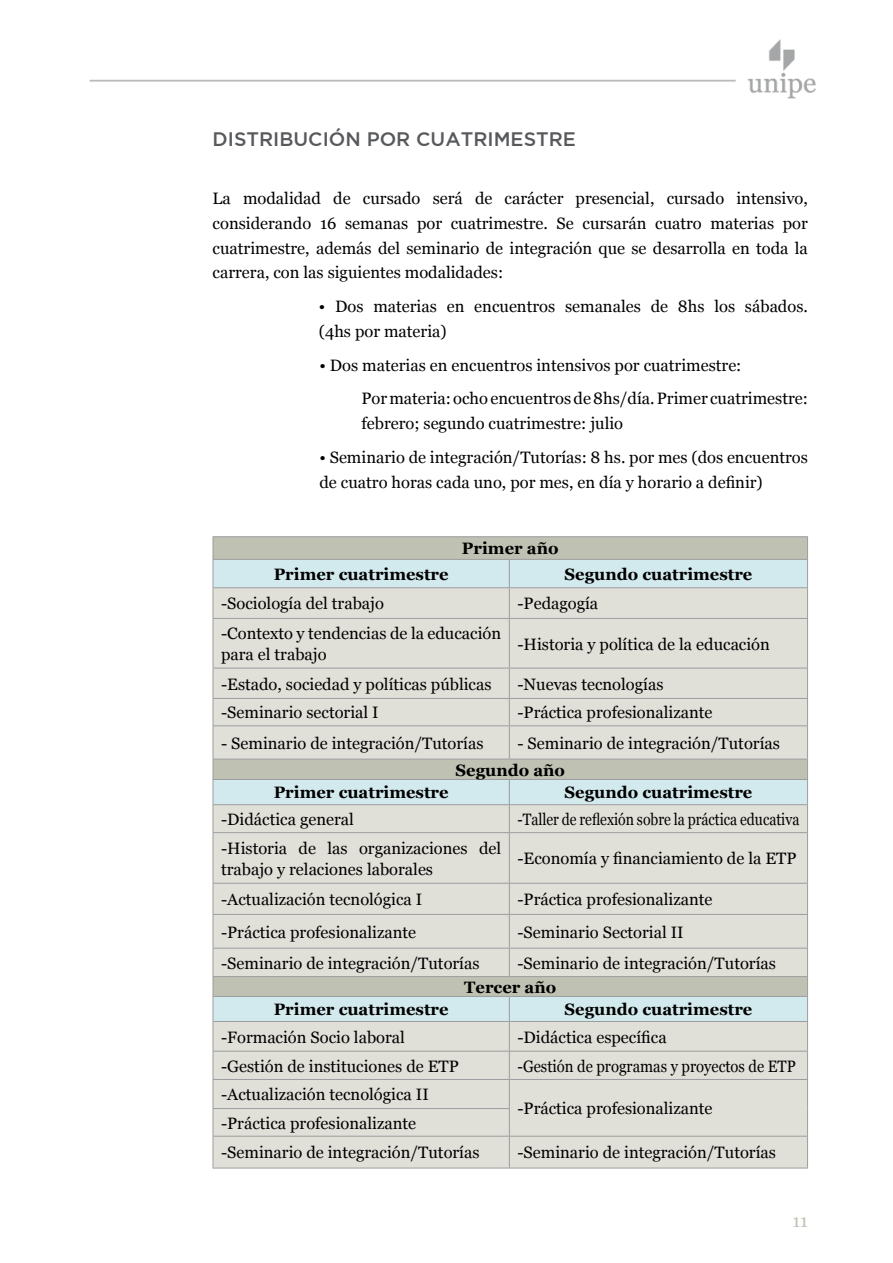
<style>
.page{position:relative;width:893px;height:1263px;background:#fff}
.page>*{position:absolute;margin:0;border:0;box-sizing:border-box;transform-origin:0 0}
.t1{font:500 19.5px "Gotham";color:#57595c}
.t2{font:18px "Georgia";color:#bfc1b2}
.t3{font:16.5px/24.8px "Georgia";color:#000}
.t4{font:700 16.5px "Georgia";color:#000}
.t5{font:16.5px "Georgia";color:#000;scale:.85 1}
.t6{font:16.5px "Georgia";color:#000;scale:.9 1}
</style>
<div class="page">
<div style="left:214px;top:537px;width:593px;height:22px;background:#bfc1b2"></div>
<div style="left:214px;top:560px;width:593px;height:27px;background:#d2e9ed"></div>
<svg style="left:214px;top:588px;width:593px;height:580px;background:#dcddd6"></svg>
<hr style="left:213px;top:536px;width:296px;height:1px;background:#9c9d9f">
<hr style="left:509px;top:536px;width:299px;height:1px;background:#9c9d9f">
<hr style="left:213px;top:559px;width:296px;height:1px;background:#9c9d9f">
<svg style="left:213px;top:537px;width:1px;height:50px"></svg>
<hr style="left:509px;top:559px;width:299px;height:1px;background:#9c9d9f">
<svg style="left:509px;top:560px;width:1px;height:27px"></svg>
<svg style="left:807px;top:537px;width:1px;height:50px"></svg>
<hr style="left:213px;top:587px;width:296px;height:1px;background:#9c9d9f">
<hr style="left:213px;top:588px;width:1px;height:30px;background:#9c9d9f">
<hr style="left:509px;top:587px;width:299px;height:1px;background:#9c9d9f">
<hr style="left:509px;top:588px;width:1px;height:30px;background:#9c9d9f">
<hr style="left:807px;top:588px;width:1px;height:30px;background:#9c9d9f">
<hr style="left:213px;top:618px;width:296px;height:1px;background:#9c9d9f">
<hr style="left:213px;top:619px;width:1px;height:49px;background:#9c9d9f">
<hr style="left:509px;top:618px;width:299px;height:1px;background:#9c9d9f">
<hr style="left:509px;top:619px;width:1px;height:49px;background:#9c9d9f">
<hr style="left:807px;top:619px;width:1px;height:49px;background:#9c9d9f">
<hr style="left:213px;top:668px;width:296px;height:1px;background:#9c9d9f">
<hr style="left:213px;top:668px;width:1px;height:30px;background:#9c9d9f">
<hr style="left:509px;top:668px;width:299px;height:1px;background:#9c9d9f">
<hr style="left:509px;top:668px;width:1px;height:30px;background:#9c9d9f">
<hr style="left:807px;top:668px;width:1px;height:30px;background:#9c9d9f">
<hr style="left:213px;top:698px;width:296px;height:1px;background:#9c9d9f">
<svg style="left:213px;top:699px;width:1px;height:26px"></svg>
<hr style="left:509px;top:698px;width:299px;height:1px;background:#9c9d9f">
<svg style="left:509px;top:699px;width:1px;height:26px"></svg>
<svg style="left:807px;top:699px;width:1px;height:26px"></svg>
<hr style="left:213px;top:725px;width:296px;height:1px;background:#9c9d9f">
<hr style="left:213px;top:726px;width:1px;height:33px;background:#9c9d9f">
<hr style="left:509px;top:725px;width:299px;height:1px;background:#9c9d9f">
<hr style="left:509px;top:726px;width:1px;height:33px;background:#9c9d9f">
<hr style="left:807px;top:726px;width:1px;height:33px;background:#9c9d9f">
<hr style="left:213px;top:759px;width:296px;height:1px;background:#9c9d9f">
<hr style="left:509px;top:759px;width:299px;height:1px;background:#9c9d9f">
<hr style="left:213px;top:779px;width:296px;height:1px;background:#9c9d9f">
<hr style="left:509px;top:779px;width:299px;height:1px;background:#9c9d9f">
<hr style="left:213px;top:804px;width:296px;height:1px;background:#9c9d9f">
<svg style="left:213px;top:759px;width:1px;height:73px"></svg>
<hr style="left:509px;top:804px;width:299px;height:1px;background:#9c9d9f">
<svg style="left:509px;top:780px;width:1px;height:52px"></svg>
<svg style="left:807px;top:759px;width:1px;height:73px"></svg>
<hr style="left:213px;top:832px;width:296px;height:1px;background:#9c9d9f">
<hr style="left:213px;top:833px;width:1px;height:50px;background:#9c9d9f">
<hr style="left:509px;top:832px;width:299px;height:1px;background:#9c9d9f">
<hr style="left:509px;top:833px;width:1px;height:50px;background:#9c9d9f">
<hr style="left:807px;top:833px;width:1px;height:50px;background:#9c9d9f">
<hr style="left:213px;top:883px;width:296px;height:1px;background:#9c9d9f">
<hr style="left:213px;top:884px;width:1px;height:30px;background:#9c9d9f">
<hr style="left:509px;top:883px;width:299px;height:1px;background:#9c9d9f">
<hr style="left:509px;top:884px;width:1px;height:30px;background:#9c9d9f">
<hr style="left:807px;top:884px;width:1px;height:30px;background:#9c9d9f">
<hr style="left:213px;top:914px;width:296px;height:1px;background:#9c9d9f">
<hr style="left:213px;top:915px;width:1px;height:33px;background:#9c9d9f">
<hr style="left:509px;top:914px;width:299px;height:1px;background:#9c9d9f">
<hr style="left:509px;top:915px;width:1px;height:33px;background:#9c9d9f">
<hr style="left:807px;top:915px;width:1px;height:33px;background:#9c9d9f">
<hr style="left:213px;top:948px;width:296px;height:1px;background:#9c9d9f">
<hr style="left:509px;top:948px;width:299px;height:1px;background:#9c9d9f">
<svg style="left:509px;top:948px;width:1px;height:28px"></svg>
<hr style="left:213px;top:976px;width:296px;height:1px;background:#9c9d9f">
<hr style="left:509px;top:976px;width:299px;height:1px;background:#9c9d9f">
<hr style="left:213px;top:996px;width:296px;height:1px;background:#9c9d9f">
<hr style="left:509px;top:996px;width:299px;height:1px;background:#9c9d9f">
<hr style="left:213px;top:1021px;width:296px;height:1px;background:#9c9d9f">
<hr style="left:509px;top:1021px;width:299px;height:1px;background:#9c9d9f">
<hr style="left:213px;top:1051px;width:296px;height:1px;background:#9c9d9f">
<hr style="left:509px;top:1051px;width:299px;height:1px;background:#9c9d9f">
<hr style="left:213px;top:1079px;width:296px;height:1px;background:#9c9d9f">
<hr style="left:509px;top:1079px;width:299px;height:1px;background:#9c9d9f">
<svg style="left:807px;top:948px;width:1px;height:188px"></svg>
<hr style="left:213px;top:1108px;width:297px;height:1px;background:#9c9d9f">
<svg style="left:213px;top:948px;width:1px;height:188px"></svg>
<svg style="left:509px;top:997px;width:1px;height:139px"></svg>
<hr style="left:213px;top:1136px;width:296px;height:1px;background:#9c9d9f">
<hr style="left:213px;top:1136px;width:1px;height:32px;background:#9c9d9f">
<hr style="left:509px;top:1136px;width:299px;height:1px;background:#9c9d9f">
<hr style="left:509px;top:1136px;width:1px;height:32px;background:#9c9d9f">
<hr style="left:807px;top:1136px;width:1px;height:32px;background:#9c9d9f">
<hr style="left:213px;top:1168px;width:296px;height:1px;background:#9c9d9f">
<hr style="left:509px;top:1168px;width:299px;height:1px;background:#9c9d9f">
<img style="left:89px;top:39px;width:727px;height:60px">
<p class="t1" style="left:213px;top:128px;width:365px">DISTRIBUCIÓN POR CUATRIMESTRE</p>
<p class="t3" style="left:213px;top:186px;width:597px;text-align:justify">La modalidad de cursado será de carácter presencial, cursado intensivo, considerando 16 semanas por cuatrimestre. Se cursarán cuatro materias por cuatrimestre, además del seminario de integración que se desarrolla en toda la carrera, con las siguientes modalidades:</p>
<p class="t3" style="left:319px;top:294px;width:491px">• Dos materias en encuentros semanales de 8hs los sábados. (4hs por materia)</p>
<p class="t3" style="left:361px;top:348px;width:448px;line-height:33.8px;text-indent:-42px">• Dos materias en encuentros intensivos por cuatrimestre:<br>Por materia: ocho encuentros de 8hs/día. Primer cuatrimestre:</p>
<p class="t3" style="left:361px;top:411px;width:263px">febrero; segundo cuatrimestre: julio</p>
<p class="t3" style="left:319px;top:445px;width:490px">• Seminario de integración/Tutorías: 8 hs. por mes (dos encuentros de cuatro horas cada uno, por mes, en día y horario a definir)</p>
<p class="t4" style="left:462px;top:538px;width:98px">Primer año</p>
<p class="t4" style="left:274px;top:563px;width:176px">Primer cuatrimestre</p>
<p class="t4" style="left:565px;top:563px;width:189px">Segundo cuatrimestre</p>
<p class="t3" style="left:221px;top:592px;width:164px">-Sociología del trabajo</p>
<p class="t3" style="left:517px;top:592px;width:82px">-Pedagogía</p>
<p class="t3" style="left:221px;top:623px;width:282px;line-height:21px">-Contexto y tendencias de la educación para el trabajo</p>
<p class="t3" style="left:517px;top:632px;width:254px">-Historia y política de la educación</p>
<p class="t3" style="left:221px;top:672px;width:272px">-Estado, sociedad y políticas públicas</p>
<p class="t3" style="left:517px;top:672px;width:147px">-Nuevas tecnologías</p>
<p class="t3" style="left:221px;top:701px;width:159px">-Seminario sectorial I</p>
<p class="t3" style="left:517px;top:701px;width:197px">-Práctica profesionalizante</p>
<p class="t3" style="left:221px;top:731px;width:264px">- Seminario de integración/Tutorías</p>
<p class="t3" style="left:517px;top:731px;width:264px">- Seminario de integración/Tutorías</p>
<p class="t4" style="left:455px;top:759px;width:111px">Segundo año</p>
<p class="t4" style="left:274px;top:782px;width:176px">Primer cuatrimestre</p>
<p class="t4" style="left:565px;top:782px;width:189px">Segundo cuatrimestre</p>
<p class="t3" style="left:221px;top:807px;width:134px">-Didáctica general</p>
<p class="t5" style="left:517px;top:809px;width:333px">-Taller de reflexión sobre la práctica educativa</p>
<p class="t3" style="left:221px;top:838px;width:282px;line-height:21px">-Historia de las organizaciones del trabajo y relaciones laborales</p>
<p class="t3" style="left:517px;top:846px;width:280px">-Economía y financiamiento de la ETP</p>
<p class="t3" style="left:221px;top:887px;width:203px">-Actualización tecnológica I</p>
<p class="t3" style="left:517px;top:887px;width:197px">-Práctica profesionalizante</p>
<p class="t3" style="left:221px;top:920px;width:197px">-Práctica profesionalizante</p>
<p class="t3" style="left:517px;top:920px;width:168px">-Seminario Sectorial II</p>
<p class="t3" style="left:221px;top:951px;width:260px">-Seminario de integración/Tutorías</p>
<p class="t3" style="left:517px;top:951px;width:260px">-Seminario de integración/Tutorías</p>
<p class="t4" style="left:464px;top:976px;width:93px">Tercer año</p>
<p class="t4" style="left:274px;top:999px;width:176px">Primer cuatrimestre</p>
<p class="t4" style="left:565px;top:999px;width:189px">Segundo cuatrimestre</p>
<p class="t3" style="left:221px;top:1025px;width:185px">-Formación Socio laboral</p>
<p class="t3" style="left:517px;top:1025px;width:151px">-Didáctica específica</p>
<p class="t3" style="left:221px;top:1054px;width:239px">-Gestión de instituciones de ETP</p>
<p class="t6" style="left:517px;top:1056px;width:311px">-Gestión de programas y proyectos de ETP</p>
<p class="t3" style="left:221px;top:1082px;width:209px">-Actualización tecnológica II</p>
<p class="t3" style="left:517px;top:1096px;width:197px">-Práctica profesionalizante</p>
<p class="t3" style="left:221px;top:1108px;width:260px;line-height:29.7px">-Práctica profesionalizante -Seminario de integración/Tutorías</p>
<p class="t3" style="left:517px;top:1141px;width:260px">-Seminario de integración/Tutorías</p>
<p class="t2" style="left:792px;top:1209px;width:17px">11</p>
</div>
